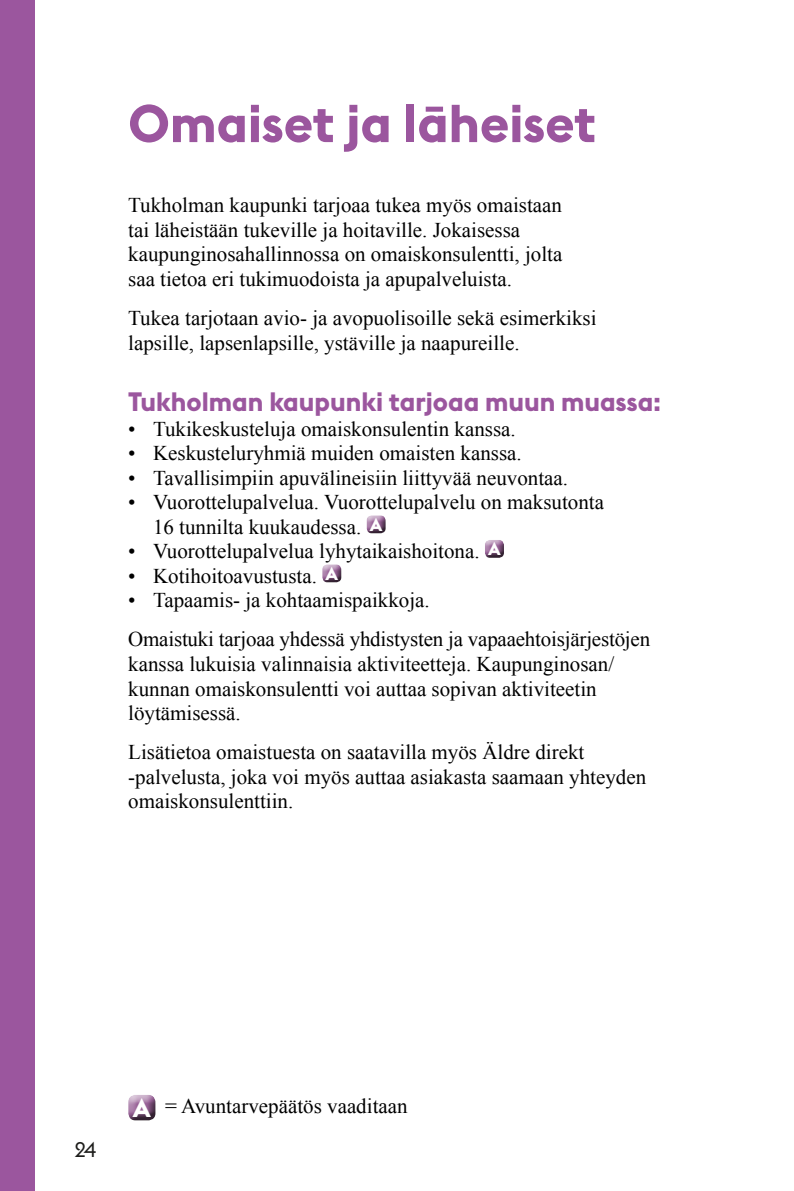
<style>
.page{position:relative;width:794px;height:1191px;background:#fff}
.page>*{position:absolute;margin:0;border:0;box-sizing:border-box;transform-origin:0 0}
.t1{font:700 52.5px "Stockholm Type Display";color:#9b569e}
.t2{font:700 26.43px "Stockholm Type Display";color:#fff}
.t3{font:700 26.25px "Stockholm Type Display";color:#9b569e}
.Bröd{font:21px/24.5px "Times New Roman";color:#000}
.t4{font:21px "Stockholm Type";color:#1d1d1b}
.t5{font:700 18.55px "Stockholm Type Display";color:#fff}
</style>
<div class="page">
<div style="left:0;top:0;width:35px;height:1191px;background:#9b569e"></div>
<div style="left:365px;top:515px;width:22px;height:20px;background:#1d1d1b;opacity:.75"></div>
<div style="left:483px;top:539px;width:23px;height:20px;background:#1d1d1b;opacity:.75"></div>
<div style="left:320px;top:564px;width:23px;height:20px;background:#1d1d1b;opacity:.75"></div>
<div style="left:128px;top:1095px;width:30px;height:26px;background:#1d1d1b;opacity:.75"></div>
<h1 class="t1" style="left:128px;top:86px;width:469px">Omaiset ja läheiset</h1>
<p class="Bröd" style="left:128px;top:193px;width:436px">Tukholman kaupunki tarjoaa tukea myös omaistaan tai läheistään tukeville ja hoitaville. Jokaisessa kaupunginosahallinnossa on omaiskonsulentti, jolta saa tietoa eri tukimuodoista ja apupalveluista.</p>
<p class="Bröd" style="left:128px;top:306px;width:470px">Tukea tarjotaan avio- ja avopuolisoille sekä esimerkiksi lapsille, lapsenlapsille, ystäville ja naapureille.</p>
<h3 class="t3" style="left:128px;top:383px;width:535px">Tukholman kaupunki tarjoaa muun muassa:</h3>
<p class="Bröd" style="left:128px;top:416px;width:389px">• Tukikeskusteluja omaiskonsulentin kanssa.</p>
<p class="Bröd" style="left:128px;top:440px;width:395px">• Keskusteluryhmiä muiden omaisten kanssa.</p>
<p class="Bröd" style="left:128px;top:465px;width:441px">• Tavallisimpiin apuvälineisiin liittyvää neuvontaa.</p>
<p class="Bröd" style="left:153px;top:489px;width:452px;text-indent:-25px">• Vuorottelupalvelua. Vuorottelupalvelu on maksutonta<br>16 tunnilta kuukaudessa.</p>
<h2 class="t5" style="left:370px;top:511px;width:14px">A</h2>
<p class="Bröd" style="left:128px;top:538px;width:353px">• Vuorottelupalvelua lyhytaikaishoitona.</p>
<h2 class="t5" style="left:488px;top:535px;width:14px">A</h2>
<p class="Bröd" style="left:128px;top:563px;width:190px">• Kotihoitoavustusta.</p>
<h2 class="t5" style="left:325px;top:560px;width:14px">A</h2>
<p class="Bröd" style="left:128px;top:587px;width:303px">• Tapaamis- ja kohtaamispaikkoja.</p>
<p class="Bröd" style="left:128px;top:627px;width:523px">Omaistuki tarjoaa yhdessä yhdistysten ja vapaaehtoisjärjestöjen kanssa lukuisia valinnaisia aktiviteetteja. Kaupunginosan/ kunnan omaiskonsulentti voi auttaa sopivan aktiviteetin löytämisessä.</p>
<p class="Bröd" style="left:128px;top:740px;width:519px">Lisätietoa omaistuesta on saatavilla myös Äldre direkt -palvelusta, joka voi myös auttaa asiakasta saamaan yhteyden omaiskonsulenttiin.</p>
<p class="t4" style="left:74px;top:1135px;width:23px">24</p>
<h2 class="t2" style="left:133px;top:1088px;width:19px">A</h2>
<p class="Bröd" style="left:165px;top:1093px;width:244px">= Avuntarvepäätös vaaditaan</p>
</div>
